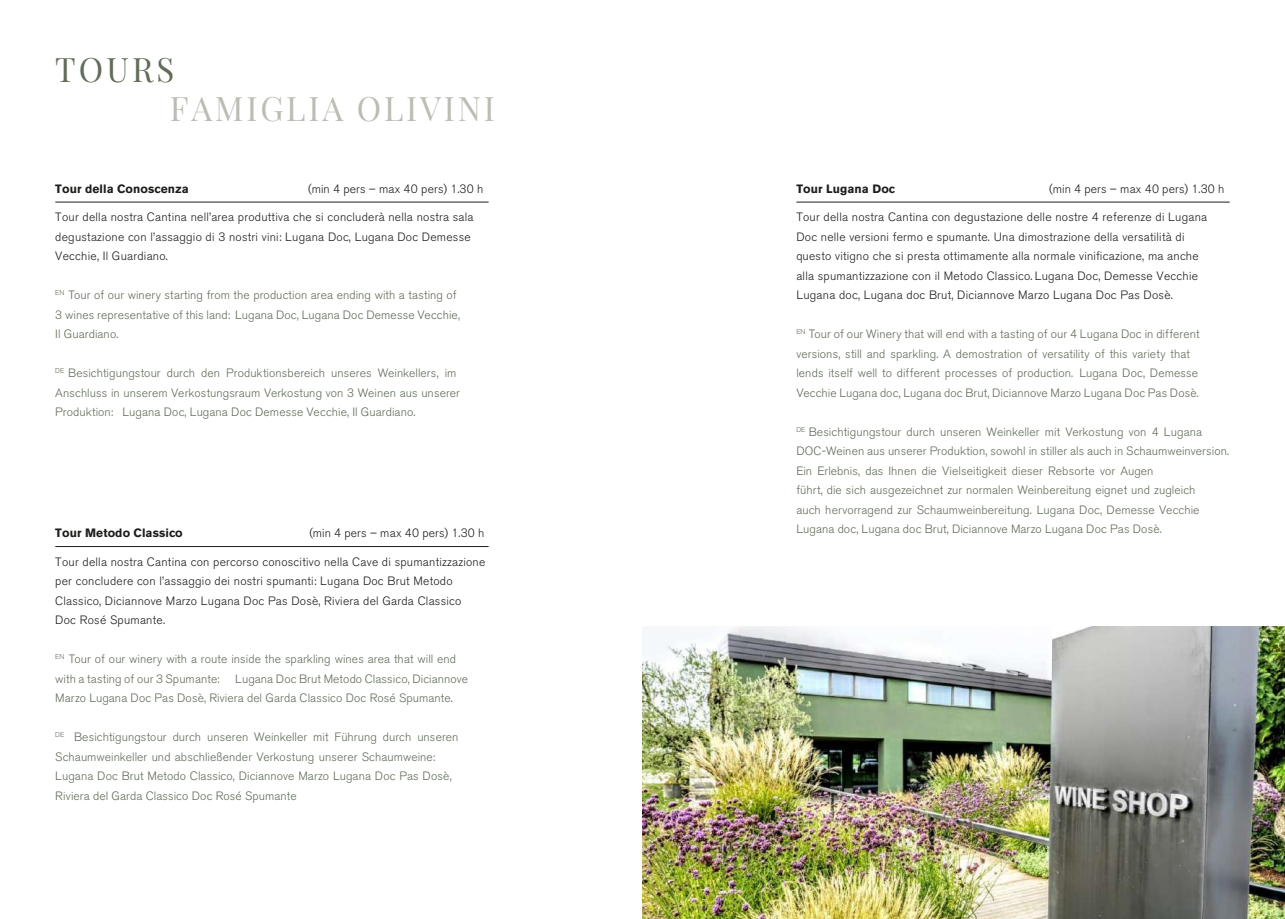
<style>
.page{position:relative;width:1285px;height:919px;background:#fff}
.page>*{position:absolute;margin:0;border:0;box-sizing:border-box;transform-origin:0 0}
.t1{font:33px "Playfair Display";letter-spacing:.085em;color:#bbbcb3}
.t2{font:33px "Playfair Display";letter-spacing:.095em;color:#616c59}
.t3{font:300 12px/19.5px "Akzidenz Grotesk BE";letter-spacing:.005em;color:#616c59}
.t4{font:300 12px/19.5px "Akzidenz Grotesk BE";letter-spacing:.02em;color:#1d1d1b}
.t5{font:700 12px "Akzidenz Grotesk BE";letter-spacing:.01em;color:#1d1d1b}
</style>
<div class="page">
<hr style="left:55px;top:202px;width:433px;height:1px;background:#1d1d1b">
<hr style="left:796px;top:202px;width:433px;height:1px;background:#1d1d1b">
<hr style="left:55px;top:546px;width:433px;height:1px;background:#1d1d1b">
<img style="left:642px;top:626px;width:642px;height:292px">
<h1 class="t2" style="left:55px;top:49px;width:120px">TOURS</h1>
<h1 class="t1" style="left:170px;top:88px;width:326px">FAMIGLIA OLIVINI</h1>
<p class="t5" style="left:55px;top:181px;width:135px">Tour della Conoscenza</p>
<p class="t4" style="left:308px;top:179px;width:176px">(min 4 pers – max 40 pers) 1.30 h</p>
<p class="t5" style="left:796px;top:181px;width:100px">Tour Lugana Doc</p>
<p class="t4" style="left:1049px;top:179px;width:176px">(min 4 pers – max 40 pers) 1.30 h</p>
<p class="t4" style="left:55px;top:207px;width:420px">Tour della nostra Cantina nell’area produttiva che si concluderà nella nostra sala degustazione con l’assaggio di 3 nostri vini: Lugana Doc, Lugana Doc Demesse<br>Vecchie, Il Guardiano.</p>
<p class="t3" style="left:55px;top:285px;width:406px"><sup>EN</sup> Tour of our winery starting from the production area ending with a tasting of<br>3 wines representative of this land: Lugana Doc, Lugana Doc Demesse Vecchie,<br>Il Guardiano.</p>
<p class="t3" style="left:55px;top:363px;width:406px"><sup>DE</sup> Besichtigungstour durch den Produktionsbereich unseres Weinkellers, im<br>Anschluss in unserem Verkostungsraum Verkostung von 3 Weinen aus unserer<br>Produktion: Lugana Doc, Lugana Doc Demesse Vecchie, Il Guardiano.</p>
<p class="t5" style="left:55px;top:526px;width:129px">Tour Metodo Classico</p>
<p class="t4" style="left:309px;top:523px;width:176px">(min 4 pers – max 40 pers) 1.30 h</p>
<p class="t4" style="left:55px;top:552px;width:431px">Tour della nostra Cantina con percorso conoscitivo nella Cave di spumantizzazione per concludere con l’assaggio dei nostri spumanti: Lugana Doc Brut Metodo Classico, Diciannove Marzo Lugana Doc Pas Dosè, Riviera del Garda Classico<br>Doc Rosé Spumante.</p>
<p class="t3" style="left:55px;top:649px;width:402px"><sup>EN</sup> Tour of our winery with a route inside the sparkling wines area that will end with a tasting of our 3 Spumante:</p>
<p class="t3" style="left:55px;top:669px;width:414px;text-indent:180px">Lugana Doc Brut Metodo Classico, Diciannove<br>Marzo Lugana Doc Pas Dosè, Riviera del Garda Classico Doc Rosé Spumante.</p>
<p class="t3" style="left:55px;top:727px;width:404px"><sup>DE</sup> Besichtigungstour durch unseren Weinkeller mit Führung durch unseren Schaumweinkeller und abschließender Verkostung unserer Schaumweine:<br>Lugana Doc Brut Metodo Classico, Diciannove Marzo Lugana Doc Pas Dosè, Riviera del Garda Classico Doc Rosé Spumante</p>
<p class="t4" style="left:796px;top:207px;width:412px">Tour della nostra Cantina con degustazione delle nostre 4 referenze di Lugana Doc nelle versioni fermo e spumante. Una dimostrazione della versatilità di questo vitigno che si presta ottimamente alla normale vinificazione, ma anche alla spumantizzazione con il Metodo Classico. Lugana Doc, Demesse Vecchie Lugana doc, Lugana doc Brut, Diciannove Marzo Lugana Doc Pas Dosè.</p>
<p class="t3" style="left:796px;top:324px;width:404px"><sup>EN</sup> Tour of our Winery that will end with a tasting of our 4 Lugana Doc in different versions, still and sparkling. A demostration of versatility of this variety that lends itself well to different processes of production. Lugana Doc, Demesse Vecchie Lugana doc, Lugana doc Brut, Diciannove Marzo Lugana Doc Pas Dosè.</p>
<p class="t3" style="left:796px;top:422px;width:434px"><sup>DE</sup> Besichtigungstour durch unseren Weinkeller mit Verkostung von 4 Lugana DOC-Weinen aus unserer Produktion, sowohl in stiller als auch in Schaumweinversion.<br>Ein Erlebnis, das Ihnen die Vielseitigkeit dieser Rebsorte vor Augen<br>führt, die sich ausgezeichnet zur normalen Weinbereitung eignet und zugleich<br>auch hervorragend zur Schaumweinbereitung. Lugana Doc, Demesse Vecchie Lugana doc, Lugana doc Brut, Diciannove Marzo Lugana Doc Pas Dosè.</p>
</div>
